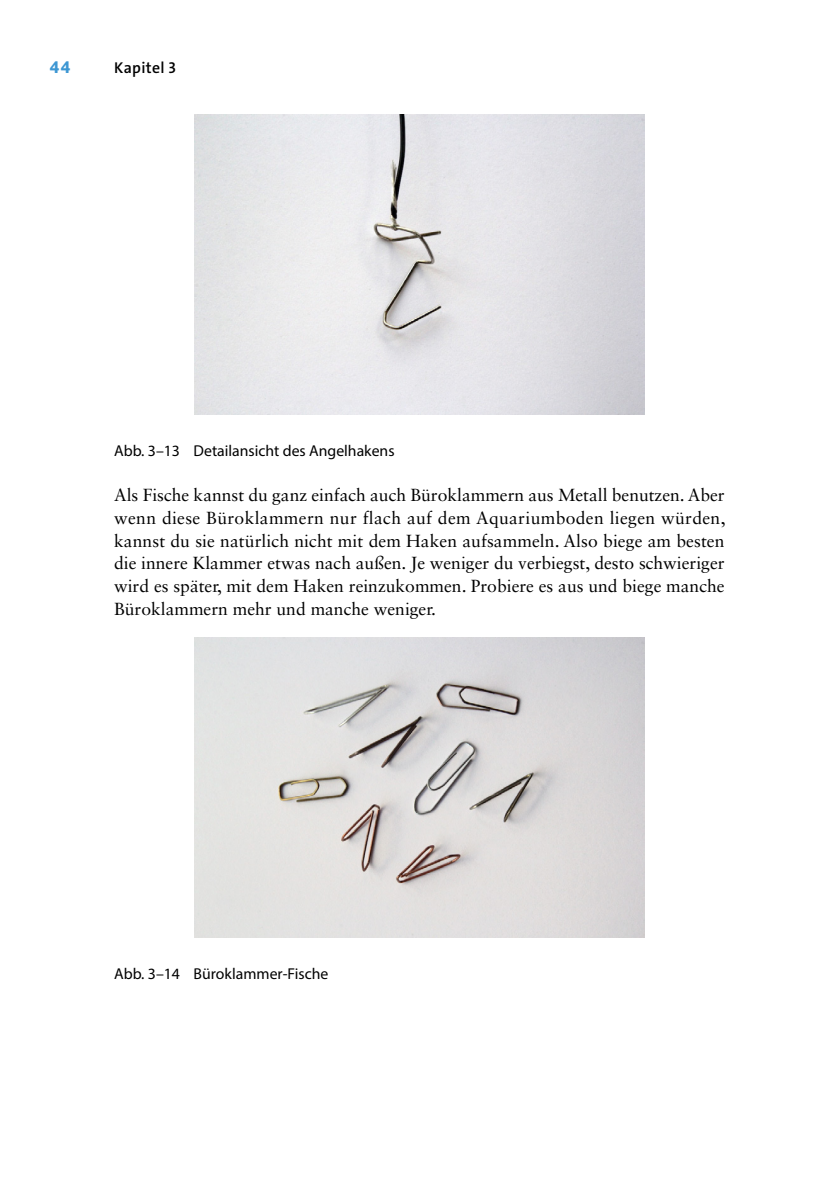
<style>
.page{position:relative;width:819px;height:1191px;background:#fff}
.page>*{position:absolute;margin:0;border:0;box-sizing:border-box;transform-origin:0 0}
.t1{font:17.5px/22.8px "Sabon LT Std";color:#000;text-align:justify}
.t2{font:15.75px "Myriad Pro";color:#000}
.t3{font:600 15.75px "The Sans C4 s";letter-spacing:.02em;color:#000}
.t4{font:700 15.75px "Neo Tech Std";color:#3d97d3}
</style>
<div class="page">
<img style="left:194px;top:114px;width:450px;height:300px">
<img style="left:194px;top:637px;width:450px;height:300px">
<p class="t4" style="left:50px;top:58px;width:23px">44</p>
<p class="t3" style="left:114px;top:58px;width:64px">Kapitel 3</p>
<p class="t2" style="left:114px;top:440px;width:282px">Abb. 3–13 Detailansicht des Angelhakens</p>
<p class="t1" style="left:114px;top:483px;width:613px">Als Fische kannst du ganz einfach auch Büroklammern aus Metall benutzen. Aber wenn diese Büroklammern nur flach auf dem Aquariumboden liegen würden, kannst du sie natürlich nicht mit dem Haken aufsammeln. Also biege am besten die innere Klammer etwas nach außen. Je weniger du verbiegst, desto schwieriger wird es später, mit dem Haken reinzukommen. Probiere es aus und biege manche Büroklammern mehr und manche weniger.</p>
<p class="t2" style="left:114px;top:964px;width:216px">Abb. 3–14 Büroklammer-Fische</p>
</div>
